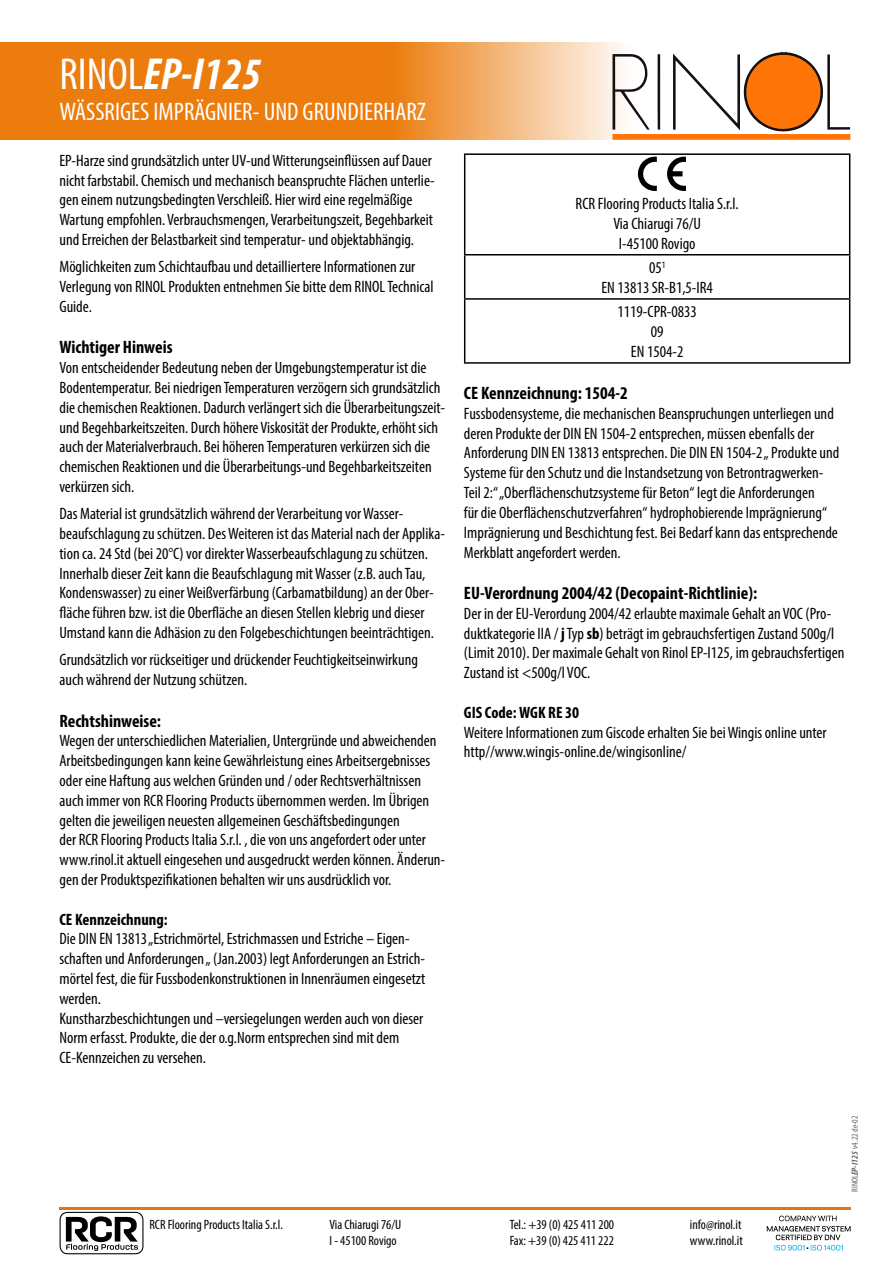
<style>
.page{position:relative;width:893px;height:1263px;background:#fff}
.page>*{position:absolute;margin:0;border:0;box-sizing:border-box;transform-origin:0 0}
.t1{font:italic 700 condensed 45px "Myriad Pro";color:#fff}
.t2{font:condensed 25.5px "Myriad Pro";color:#fff}
.t3{font:700 condensed 18px "Myriad Pro";color:#000}
.t4{font:condensed 16.5px/19.8px "Myriad Pro";color:#000}
.t5{font:700 condensed 16.5px "Myriad Pro";color:#000}
.t6{font:condensed 13.5px/16.2px "Myriad Pro";color:#000}
.t7{font:condensed 9px "Myriad Pro";color:#67676b}
.s1{font-weight:400;font-style:normal}
.s2{font-weight:700}
.s3{font-weight:700;font-style:italic}
</style>
<div class="page">
<hr style="left:464px;top:153px;width:386px;height:2px;background:#000">
<hr style="left:464px;top:155px;width:1px;height:99px;background:#000">
<hr style="left:849px;top:155px;width:1px;height:99px;background:#000">
<hr style="left:464px;top:254px;width:386px;height:1px;background:#000">
<hr style="left:464px;top:255px;width:1px;height:43px;background:#000">
<hr style="left:849px;top:255px;width:1px;height:43px;background:#000">
<hr style="left:464px;top:298px;width:386px;height:2px;background:#000">
<hr style="left:464px;top:300px;width:1px;height:62px;background:#000">
<hr style="left:849px;top:300px;width:1px;height:62px;background:#000">
<hr style="left:464px;top:362px;width:386px;height:2px;background:#000">
<svg style="left:638px;top:157px;width:19px;height:34px"></svg>
<svg style="left:667px;top:157px;width:19px;height:34px"></svg>
<hr style="left:59px;top:1207px;width:791px;height:2px;background:#ea7500">
<svg style="left:0;top:42px;width:851px;height:98px;background:#ef9943"></svg>
<svg style="left:612px;top:54px;width:38px;height:76px"></svg>
<svg style="left:657px;top:54px;width:3px;height:76px"></svg>
<svg style="left:673px;top:52px;width:177px;height:80px"></svg>
<div style="left:612px;top:134px;width:238px;height:6px;background:#ff7406"></div>
<svg style="left:60px;top:1212px;width:83px;height:42px"></svg>
<svg style="left:767px;top:1215px;width:84px;height:36px"></svg>
<h1 class="t1" style="left:60px;top:46px;width:203px"><span class="s1">RINOL</span>EP-I125</h1>
<h2 class="t2" style="left:60px;top:96px;width:368px">WÄSSRIGES IMPRÄGNIER- UND GRUNDIERHARZ</h2>
<p class="t4" style="left:59px;top:150px;width:377px">EP-Harze sind grundsätzlich unter UV-und Witterungseinflüssen auf Dauer nicht farbstabil. Chemisch und mechanisch beanspruchte Flächen unterlie&shy;gen einem nutzungsbedingten Verschleiß. Hier wird eine regelmäßige Wartung empfohlen. Verbrauchsmengen, Verarbeitungszeit, Begehbarkeit und Erreichen der Belastbarkeit sind temperatur- und objektabhängig.</p>
<p class="t4" style="left:59px;top:257px;width:376px">Möglichkeiten zum Schichtaufbau und detailliertere Informationen zur<br>Verlegung von RINOL Produkten entnehmen Sie bitte dem RINOL Technical<br>Guide.</p>
<p class="t3" style="left:59px;top:336px;width:115px">Wichtiger Hinweis</p>
<p class="t4" style="left:59px;top:358px;width:387px">Von entscheidender Bedeutung neben der Umgebungstemperatur ist die Bodentemperatur. Bei niedrigen Temperaturen verzögern sich grundsätzlich die chemischen Reaktionen. Dadurch verlängert sich die Überarbeitungszeit&shy;und Begehbarkeitszeiten. Durch höhere Viskosität der Produkte, erhöht sich auch der Materialverbrauch. Bei höheren Temperaturen verkürzen sich die chemischen Reaktionen und die Überarbeitungs-und Begehbarkeitszeiten verkürzen sich.</p>
<p class="t4" style="left:59px;top:504px;width:387px">Das Material ist grundsätzlich während der Verarbeitung vor Wasser&shy;beaufschlagung zu schützen. Des Weiteren ist das Material nach der Applika&shy;tion ca. 24 Std (bei 20°C) vor direkter Wasserbeaufschlagung zu schützen.<br>Innerhalb dieser Zeit kann die Beaufschlagung mit Wasser (z.B. auch Tau, Kondenswasser) zu einer Weißverfärbung (Carbamatbildung) an der Ober&shy;fläche führen bzw. ist die Oberfläche an diesen Stellen klebrig und dieser Umstand kann die Adhäsion zu den Folgebeschichtungen beeinträchtigen.</p>
<p class="t4" style="left:59px;top:650px;width:360px">Grundsätzlich vor rückseitiger und drückender Feuchtigkeitseinwirkung auch während der Nutzung schützen.</p>
<p class="t3" style="left:59px;top:709px;width:103px">Rechtshinweise:</p>
<p class="t4" style="left:59px;top:731px;width:387px">Wegen der unterschiedlichen Materialien, Untergründe und abweichenden Arbeitsbedingungen kann keine Gewährleistung eines Arbeitsergebnisses oder eine Haftung aus welchen Gründen und / oder Rechtsverhältnissen auch immer von RCR Flooring Products übernommen werden. Im Übrigen gelten die jeweiligen neuesten allgemeinen Geschäftsbedingungen<br>der RCR Flooring Products Italia S.r.l. , die von uns angefordert oder unter www.rinol.it aktuell eingesehen und ausgedruckt werden können. Änderun&shy;gen der Produktspezifikationen behalten wir uns ausdrücklich vor.</p>
<p class="t5" style="left:59px;top:909px;width:110px">CE Kennzeichnung:</p>
<p class="t4" style="left:59px;top:929px;width:367px">Die DIN EN 13813 „Estrichmörtel, Estrichmassen und Estriche – Eigen&shy;schaften und Anforderungen „ (Jan.2003) legt Anforderungen an Estrich&shy;mörtel fest, die für Fussbodenkonstruktionen in Innenräumen eingesetzt werden.<br>Kunstharzbeschichtungen und –versiegelungen werden auch von dieser Norm erfasst. Produkte, die der o.g.Norm entsprechen sind mit dem CE-Kennzeichen zu versehen.</p>
<p class="t4" style="left:576px;top:194px;width:165px;text-align:center">RCR Flooring Products Italia S.r.l.<br>Via Chiarugi 76/U<br>I-45100 Rovigo</p>
<p class="t4" style="left:601px;top:258px;width:113px;text-align:center">05<sup>1<br></sup>EN 13813 SR-B1,5-IR4</p>
<p class="t4" style="left:617px;top:302px;width:81px;text-align:center">1119-CPR-0833<br>09<br>EN 1504-2</p>
<p class="t3" style="left:464px;top:382px;width:165px">CE Kennzeichnung: 1504-2</p>
<p class="t4" style="left:464px;top:403px;width:377px">Fussbodensysteme, die mechanischen Beanspruchungen unterliegen und deren Produkte der DIN EN 1504-2 entsprechen, müssen ebenfalls der Anforderung DIN EN 13813 entsprechen. Die DIN EN 1504-2 „ Produkte und Systeme für den Schutz und die Instandsetzung von Betrontragwerken-Teil 2:“ „Oberflächenschutzsysteme für Beton“ legt die Anforderungen<br>für die Oberflächenschutzverfahren“ hydrophobierende Imprägnierung“ Imprägnierung und Beschichtung fest. Bei Bedarf kann das entsprechende Merkblatt angefordert werden.</p>
<p class="t3" style="left:464px;top:582px;width:295px">EU-Verordnung 2004/42 (Decopaint-Richtlinie):</p>
<p class="t4" style="left:464px;top:603px;width:382px">Der in der EU-Verordung 2004/42 erlaubte maximale Gehalt an VOC (Pro&shy;duktkategorie IIA / <span class="s2">j</span> Typ <span class="s2">sb</span>) beträgt im gebrauchsfertigen Zustand 500g/l (Limit 2010). Der maximale Gehalt von Rinol EP-I125, im gebrauchsfertigen Zustand ist &lt;500g/l VOC.</p>
<p class="t5" style="left:464px;top:702px;width:117px">GIS Code: WGK RE 30</p>
<p class="t4" style="left:464px;top:722px;width:364px">Weitere Informationen zum Giscode erhalten Sie bei Wingis online unter http//www.wingis-online.de/wingisonline/</p>
<p class="t6" style="left:149px;top:1216px;width:135px">RCR Flooring Products Italia S.r.l.</p>
<p class="t6" style="left:330px;top:1216px;width:73px">Via Chiarugi 76/U<br>I - 45100 Rovigo</p>
<p class="t6" style="left:510px;top:1216px;width:106px">Tel.: +39 (0) 425 411 200<br>Fax: +39 (0) 425 411 222</p>
<p class="t6" style="left:690px;top:1216px;width:54px">info@rinol.it www.rinol.it</p>
<p class="t7" style="left:849px;top:1192px;width:78px;rotate:-90deg">RINOL<span class="s3">EP-I125</span> v4.22 de-02</p>
</div>
